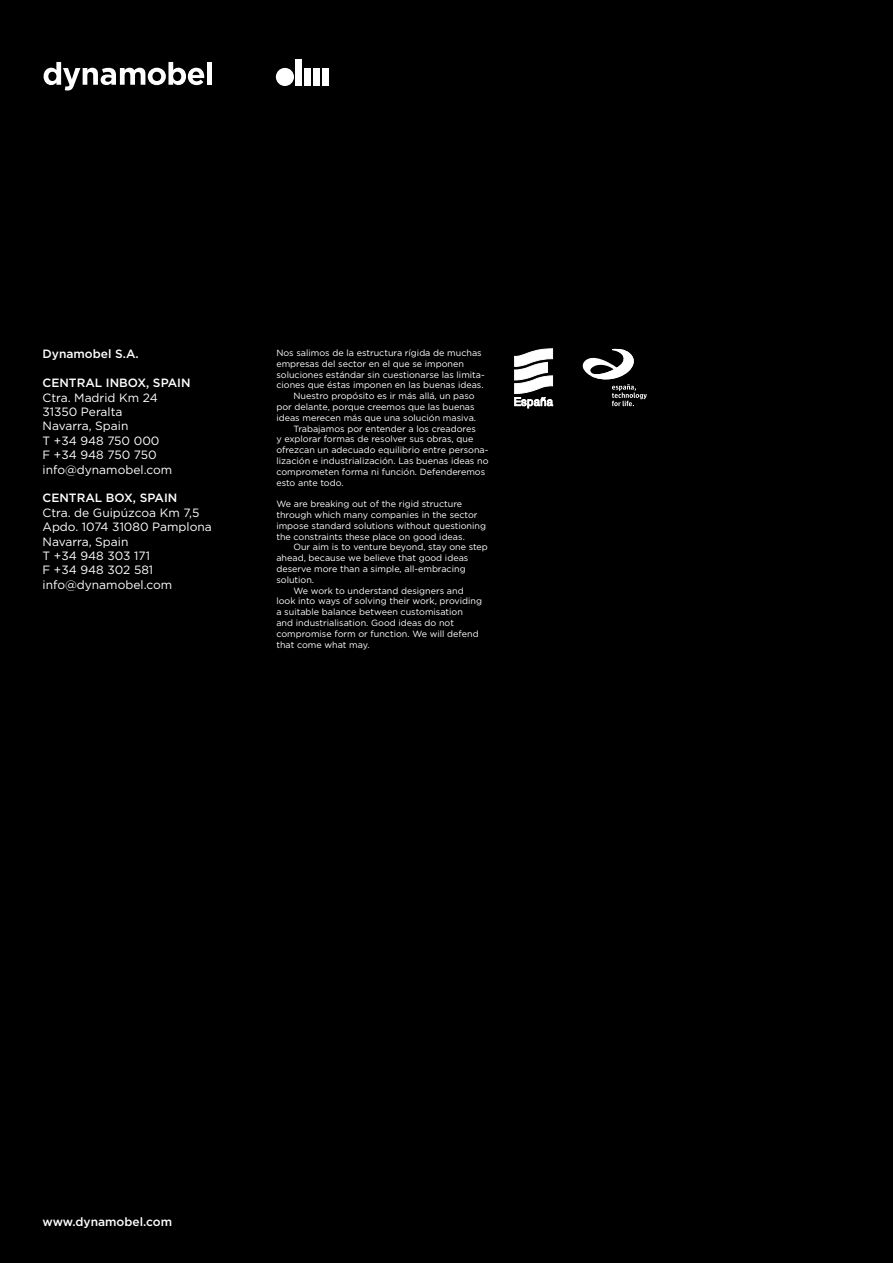
<style>
.page{position:relative;width:893px;height:1263px;background:#000}
.page>*{position:absolute;margin:0;border:0;box-sizing:border-box;transform-origin:0 0}
.t1{font:12px/14.4px "Gotham";color:#fff}
.t2{font:500 12px "Gotham";color:#fff}
.t3{font:9px/10.8px "Gotham";color:#fff}
</style>
<div class="page">
<div style="left:207px;top:62px;width:5px;height:23px;background:#fff"></div>
<svg style="left:44px;top:62px;width:160px;height:29px"></svg>
<div style="left:276px;top:68px;width:18px;height:18px;background:#fff;border-radius:50%"></div>
<div style="left:295px;top:60px;width:7px;height:26px;background:#fff"></div>
<div style="left:313px;top:68px;width:7px;height:18px;background:#fff"></div>
<div style="left:304px;top:68px;width:7px;height:18px;background:#fff"></div>
<div style="left:323px;top:68px;width:6px;height:18px;background:#fff"></div>
<svg style="left:514px;top:349px;width:39px;height:59px"></svg>
<svg style="left:582px;top:349px;width:65px;height:57px"></svg>
<h1 class="t2" style="left:43px;top:346px;width:98px">Dynamobel S.A.</h1>
<h1 class="t2" style="left:43px;top:375px;width:150px">CENTRAL INBOX, SPAIN</h1>
<h1 class="t1" style="left:43px;top:390px;width:131px">Ctra. Madrid Km 24<br>31350 Peralta<br>Navarra, Spain<br>T +34 948 750 000<br>F +34 948 750 750 info@dynamobel.com</h1>
<h1 class="t2" style="left:43px;top:490px;width:136px">CENTRAL BOX, SPAIN</h1>
<h1 class="t1" style="left:43px;top:505px;width:171px">Ctra. de Guipúzcoa Km 7,5<br>Apdo. 1074 31080 Pamplona<br>Navarra, Spain<br>T +34 948 303 171<br>F +34 948 302 581 info@dynamobel.com</h1>
<p class="t3" style="left:276px;top:347px;width:207px">Nos salimos de la estructura rígida de muchas</p>
<p class="t3" style="left:276px;top:358px;width:189px">empresas del sector en el que se imponen</p>
<p class="t3" style="left:276px;top:369px;width:210px">soluciones estándar sin cuestionarse las limita-</p>
<p class="t3" style="left:276px;top:379px;width:209px">ciones que éstas imponen en las buenas ideas.</p>
<p class="t3" style="left:293px;top:390px;width:183px">Nuestro propósito es ir más allá, un paso</p>
<p class="t3" style="left:276px;top:401px;width:200px">por delante, porque creemos que las buenas</p>
<p class="t3" style="left:276px;top:412px;width:201px">ideas merecen más que una solución masiva.</p>
<p class="t3" style="left:293px;top:423px;width:184px">Trabajamos por entender a los creadores</p>
<p class="t3" style="left:276px;top:433px;width:198px">y explorar formas de resolver sus obras, que</p>
<p class="t3" style="left:276px;top:444px;width:214px">ofrezcan un adecuado equilibrio entre persona-</p>
<p class="t3" style="left:276px;top:455px;width:214px">lización e industrialización. Las buenas ideas no</p>
<p class="t3" style="left:276px;top:466px;width:210px">comprometen forma ni función. Defenderemos</p>
<p class="t3" style="left:276px;top:477px;width:69px">esto ante todo.</p>
<p class="t3" style="left:276px;top:498px;width:211px">We are breaking out of the rigid structure through which many companies in the sector impose standard solutions without questioning the constraints these place on good ideas.</p>
<p class="t3" style="left:293px;top:541px;width:196px">Our aim is to venture beyond, stay one step</p>
<p class="t3" style="left:276px;top:552px;width:193px">ahead, because we believe that good ideas</p>
<p class="t3" style="left:276px;top:563px;width:191px">deserve more than a simple, all-embracing</p>
<p class="t3" style="left:276px;top:574px;width:39px">solution.</p>
<p class="t3" style="left:293px;top:585px;width:172px">We work to understand designers and</p>
<p class="t3" style="left:276px;top:595px;width:207px">look into ways of solving their work, providing</p>
<p class="t3" style="left:276px;top:606px;width:188px">a suitable balance between customisation</p>
<p class="t3" style="left:276px;top:617px;width:179px">and industrialisation. Good ideas do not</p>
<p class="t3" style="left:276px;top:628px;width:204px">compromise form or function. We will defend</p>
<p class="t3" style="left:276px;top:639px;width:95px">that come what may.</p>
<h1 class="t2" style="left:43px;top:1214px;width:131px">www.dynamobel.com</h1>
</div>
